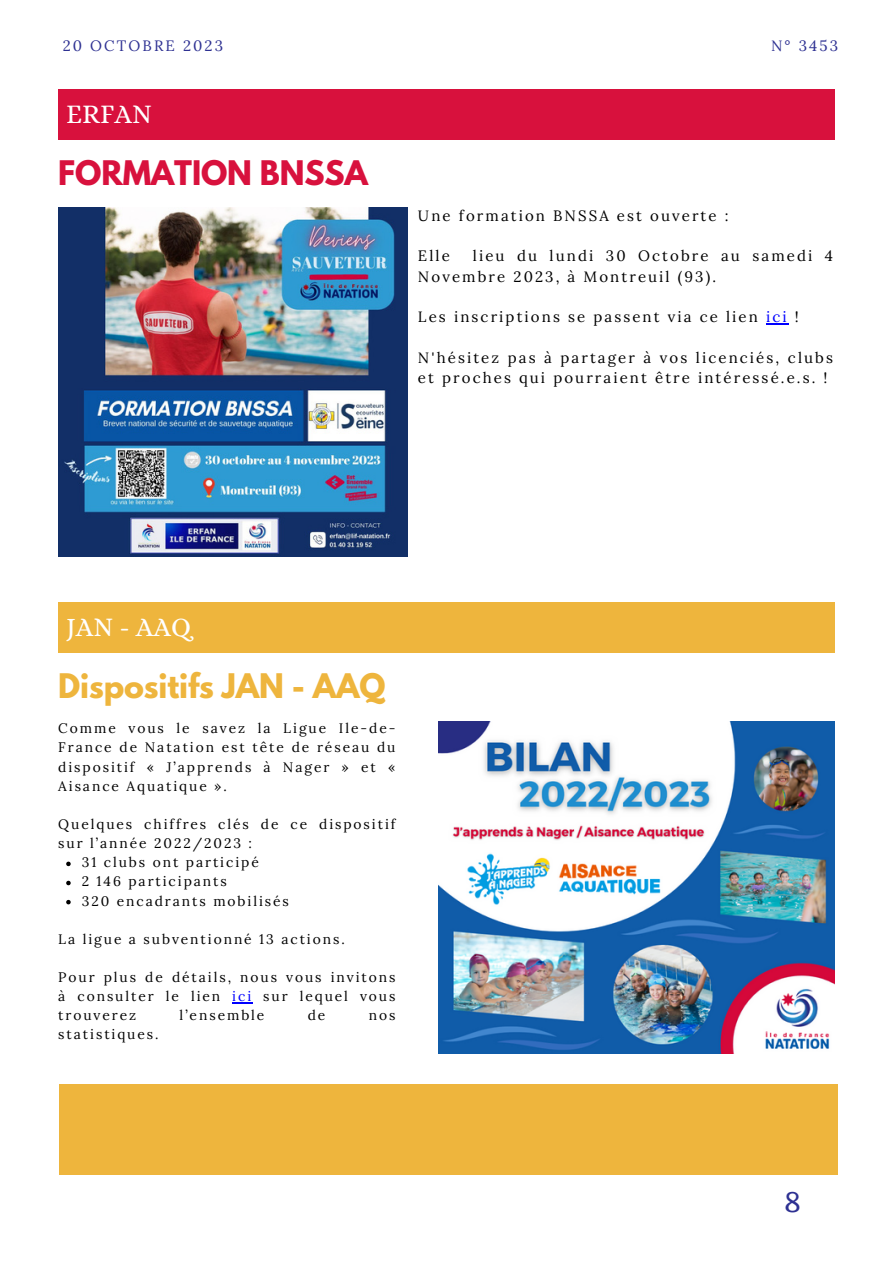
<style>
.page{position:relative;width:893px;height:1264px;background:#fff}
.page>*{position:absolute;margin:0;border:0;box-sizing:border-box;transform-origin:0 0}
.t1{font:700 30px "League Spartan";letter-spacing:-.005em;color:#eeb53d}
.t2{font:700 30px "League Spartan";letter-spacing:-.005em;color:#d8113d}
.t3{font:27px "Alice";color:#fff}
.t4{font:27px "Trocchi";color:#2e3192}
.t5{font:15px/20.2px "Lora";letter-spacing:.14em;color:#000}
.t6{font:15px "Lora";letter-spacing:.14em;color:#2e3192}
.t7{font:13.8px/19.2px "Lora";letter-spacing:.14em;color:#000;text-align:justify}
.s1{color:#00f}
</style>
<div class="page">
<div style="left:58px;top:89px;width:777px;height:51px;background:#d8113d"></div>
<img style="left:58px;top:208px;width:349px;height:348px">
<div style="left:58px;top:602px;width:777px;height:50px;background:#eeb53d"></div>
<img style="left:438px;top:721px;width:396px;height:332px">
<svg style="left:766px;top:323px;width:22px;height:1px"></svg>
<svg style="left:66px;top:861px;width:5px;height:5px"></svg>
<svg style="left:66px;top:880px;width:5px;height:5px"></svg>
<svg style="left:66px;top:899px;width:5px;height:5px"></svg>
<svg style="left:232px;top:1002px;width:21px;height:1px"></svg>
<div style="left:59px;top:1083px;width:779px;height:91px;background:#eeb53d"></div>
<p class="t6" style="left:63px;top:36px;width:162px">20 OCTOBRE 2023</p>
<p class="t6" style="left:771px;top:36px;width:69px">N° 3453</p>
<p class="t3" style="left:66px;top:98px;width:87px">ERFAN</p>
<p class="t2" style="left:58px;top:157px;width:311px">FORMATION BNSSA</p>
<p class="t5" style="left:418px;top:205px;width:312px">Une formation BNSSA est ouverte :</p>
<p class="t5" style="left:418px;top:246px;width:33px">Elle</p>
<p class="t5" style="left:418px;top:246px;width:416px;text-indent:55px">lieu du lundi 30 Octobre au samedi 4<br>Novembre 2023, à Montreuil (93).</p>
<p class="t5" style="left:418px;top:306px;width:382px">Les inscriptions se passent via ce lien <span class="s1">ici</span> !</p>
<p class="t5" style="left:418px;top:347px;width:416px">N'hésitez pas à partager à vos licenciés, clubs et proches qui pourraient être intéressé.e.s. !</p>
<p class="t3" style="left:66px;top:611px;width:126px">JAN - AAQ</p>
<p class="t1" style="left:58px;top:671px;width:329px">Dispositifs JAN - AAQ</p>
<p class="t7" style="left:58px;top:718px;width:338px">Comme vous le savez la Ligue Ile-de-France de Natation est tête de réseau du dispositif « J’apprends à Nager » et « Aisance Aquatique ».</p>
<p class="t7" style="left:58px;top:814px;width:338px">Quelques chiffres clés de ce dispositif sur l’année 2022/2023 :</p>
<p class="t7" style="left:82px;top:852px;width:178px">31 clubs ont participé</p>
<p class="t7" style="left:82px;top:871px;width:147px">2 146 participants</p>
<p class="t7" style="left:82px;top:890px;width:209px">320 encadrants mobilisés</p>
<p class="t7" style="left:58px;top:929px;width:288px">La ligue a subventionné 13 actions.</p>
<p class="t7" style="left:58px;top:967px;width:338px">Pour plus de détails, nous vous invitons à consulter le lien <span class="s1">ici</span> sur lequel vous trouverez</p>
<p class="t7" style="left:180px;top:1005px;width:86px">l’ensemble</p>
<p class="t7" style="left:308px;top:1005px;width:19px">de</p>
<p class="t7" style="left:369px;top:1005px;width:28px">nos</p>
<p class="t7" style="left:58px;top:1024px;width:102px">statistiques.</p>
<p class="t4" style="left:784px;top:1184px;width:18px">8</p>
</div>
